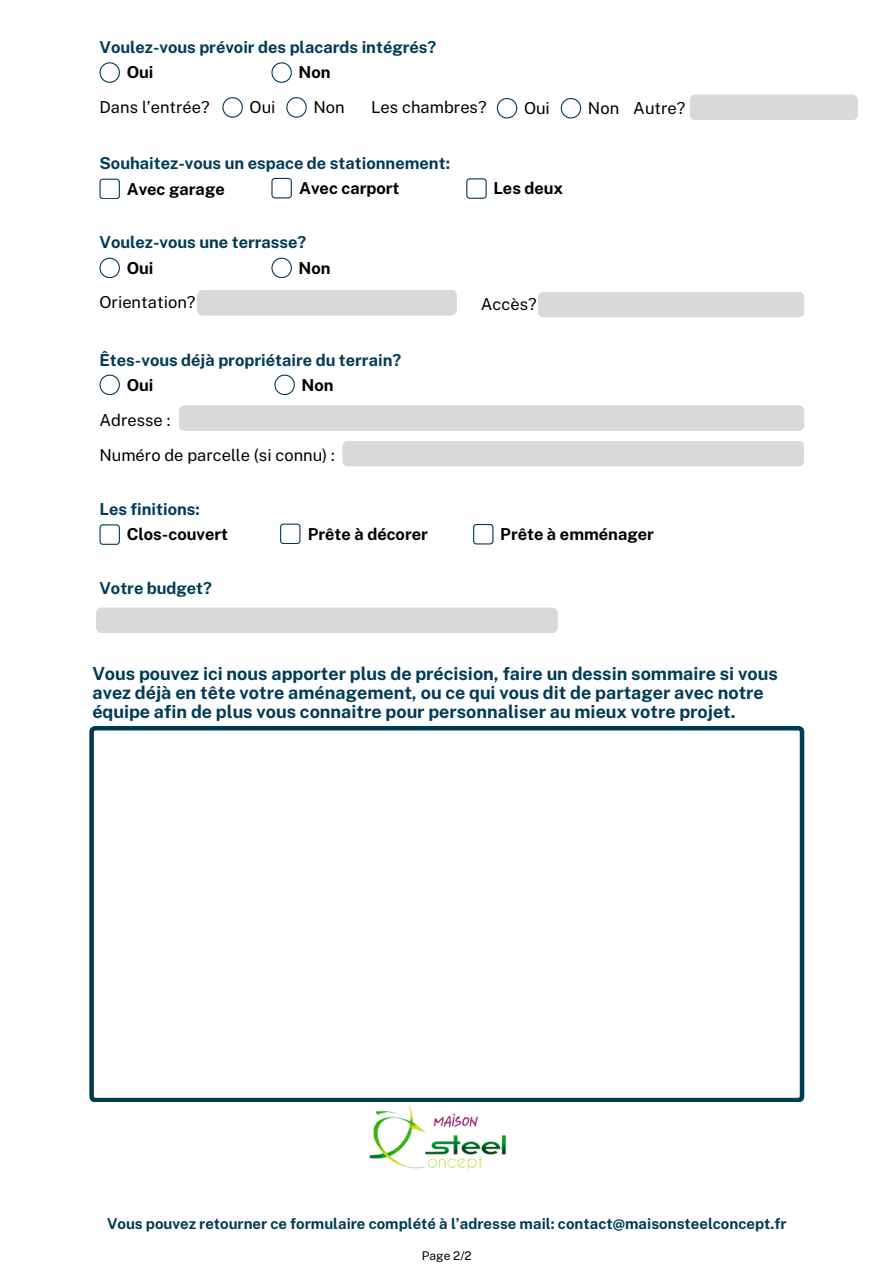
<style>
.page{position:relative;width:894px;height:1264px;background:#fff}
.page>*{position:absolute;margin:0;border:0;box-sizing:border-box;transform-origin:0 0}
.t1{font:700 18px/19.2px "Public Sans";color:#003b56}
.t2{font:700 16.5px "Public Sans";color:#003b56}
.t3{font:16.5px "Public Sans";color:#000}
.t4{font:700 16.5px "Public Sans";color:#000}
.t5{font:700 15px "Public Sans";color:#003b56}
.t6{font:12px "Public Sans";color:#000}
</style>
<div class="page">
<img style="left:357px;top:1101px;width:188px;height:70px">
<svg style="left:89px;top:726px;width:715px;height:375px"></svg>
<svg style="left:99px;top:179px;width:21px;height:20px"></svg>
<svg style="left:271px;top:178px;width:20px;height:20px"></svg>
<svg style="left:466px;top:178px;width:20px;height:20px"></svg>
<svg style="left:99px;top:258px;width:21px;height:20px"></svg>
<svg style="left:271px;top:258px;width:20px;height:20px"></svg>
<div style="left:197px;top:290px;width:260px;height:25px;background:#d9d9d9"></div>
<div style="left:538px;top:292px;width:266px;height:25px;background:#d9d9d9"></div>
<svg style="left:99px;top:524px;width:21px;height:20px"></svg>
<svg style="left:280px;top:523px;width:20px;height:21px"></svg>
<svg style="left:473px;top:524px;width:20px;height:20px"></svg>
<svg style="left:99px;top:62px;width:21px;height:21px"></svg>
<svg style="left:271px;top:62px;width:20px;height:21px"></svg>
<svg style="left:222px;top:97px;width:20px;height:20px"></svg>
<svg style="left:286px;top:97px;width:20px;height:20px"></svg>
<svg style="left:496px;top:98px;width:21px;height:20px"></svg>
<svg style="left:560px;top:98px;width:21px;height:20px"></svg>
<div style="left:689px;top:95px;width:168px;height:25px;background:#d9d9d9"></div>
<div style="left:96px;top:607px;width:461px;height:26px;background:#d9d9d9"></div>
<svg style="left:99px;top:374px;width:21px;height:21px"></svg>
<svg style="left:274px;top:374px;width:20px;height:21px"></svg>
<div style="left:179px;top:405px;width:625px;height:26px;background:#d9d9d9"></div>
<div style="left:342px;top:441px;width:462px;height:25px;background:#d9d9d9"></div>
<h1 class="t2" style="left:99px;top:37px;width:338px">Voulez-vous prévoir des placards intégrés?</h1>
<h2 class="t4" style="left:127px;top:63px;width:28px">Oui</h2>
<h2 class="t4" style="left:298px;top:63px;width:34px">Non</h2>
<h1 class="t3" style="left:99px;top:97px;width:112px">Dans l’entrée?</h1>
<h1 class="t3" style="left:249px;top:97px;width:27px">Oui</h1>
<h2 class="t3" style="left:313px;top:97px;width:33px">Non</h2>
<h1 class="t3" style="left:371px;top:97px;width:117px">Les chambres?</h1>
<h2 class="t3" style="left:524px;top:98px;width:27px">Oui</h2>
<h1 class="t3" style="left:587px;top:98px;width:33px">Non</h1>
<h1 class="t3" style="left:633px;top:99px;width:53px">Autre?</h1>
<h1 class="t2" style="left:99px;top:153px;width:352px">Souhaitez-vous un espace de stationnement:</h1>
<h2 class="t4" style="left:127px;top:179px;width:100px">Avec garage</h2>
<h2 class="t4" style="left:299px;top:178px;width:102px">Avec carport</h2>
<h2 class="t4" style="left:493px;top:178px;width:71px">Les deux</h2>
<h2 class="t2" style="left:99px;top:233px;width:208px">Voulez-vous une terrasse?</h2>
<h2 class="t4" style="left:127px;top:258px;width:28px">Oui</h2>
<h2 class="t4" style="left:298px;top:258px;width:34px">Non</h2>
<h2 class="t3" style="left:99px;top:293px;width:97px">Orientation?</h2>
<h1 class="t3" style="left:480px;top:294px;width:57px">Accès?</h1>
<h1 class="t2" style="left:99px;top:350px;width:303px">Êtes-vous déjà propriétaire du terrain?</h1>
<h1 class="t4" style="left:127px;top:375px;width:28px">Oui</h1>
<p class="t4" style="left:301px;top:375px;width:34px">Non</p>
<h3 class="t3" style="left:99px;top:410px;width:72px">Adresse :</h3>
<p class="t3" style="left:99px;top:445px;width:237px">Numéro de parcelle (si connu) :</p>
<h1 class="t2" style="left:99px;top:499px;width:102px">Les finitions:</h1>
<h1 class="t4" style="left:127px;top:524px;width:103px">Clos-couvert</h1>
<h1 class="t4" style="left:307px;top:524px;width:122px">Prête à décorer</h1>
<h1 class="t4" style="left:500px;top:524px;width:155px">Prête à emménager</h1>
<h1 class="t2" style="left:99px;top:578px;width:114px">Votre budget?</h1>
<h1 class="t1" style="left:92px;top:663px;width:686px">Vous pouvez ici nous apporter plus de précision, faire un dessin sommaire si vous avez déjà en tête votre aménagement, ou ce qui vous dit de partager avec notre équipe afin de plus vous connaitre pour personnaliser au mieux votre projet.</h1>
<h1 class="t5" style="left:107px;top:1214px;width:681px">Vous pouvez retourner ce formulaire complété à l’adresse mail: contact@maisonsteelconcept.fr</h1>
<h1 class="t6" style="left:422px;top:1248px;width:51px">Page 2/2</h1>
</div>
